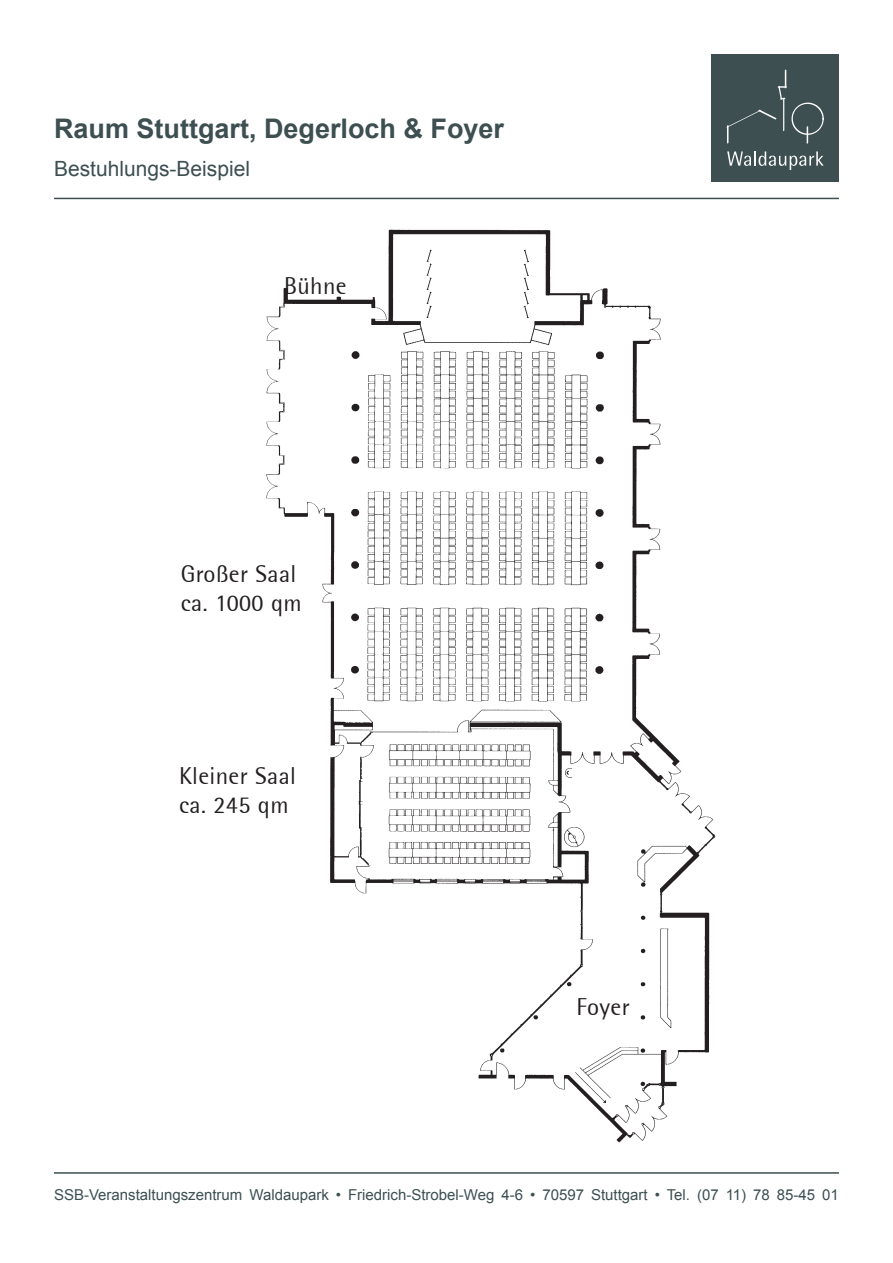
<style>
.page{position:relative;width:893px;height:1263px;background:#fff}
.page>*{position:absolute;margin:0;border:0;box-sizing:border-box;transform-origin:0 0}
.t1{font:700 27px "Arial";color:#3d4f51}
.t2{font:24px/28.8px "Agfa Rotis Semisans";letter-spacing:.015em;color:#231f20}
.t3{font:21px "Arial";color:#3d4f51}
.t4{font:15px "Arial";color:#3d4f51}
</style>
<div class="page">
<div style="left:711px;top:54px;width:128px;height:128px;background:#3d4f51"></div>
<svg style="left:727px;top:151px;width:97px;height:19px"></svg>
<svg style="left:726px;top:70px;width:98px;height:74px"></svg>
<hr style="left:54px;top:198px;width:785px;height:1px;background:#3d4f51">
<hr style="left:54px;top:1172px;width:785px;height:2px;background:#3d4f51">
<img style="left:266px;top:230px;width:450px;height:913px">
<p class="t1" style="left:54px;top:111px;width:452px">Raum Stuttgart, Degerloch &amp; Foyer</p>
<p class="t3" style="left:54px;top:155px;width:198px">Bestuhlungs-Beispiel</p>
<p class="t2" style="left:284px;top:271px;width:64px">Bühne</p>
<p class="t2" style="left:181px;top:559px;width:123px">Großer Saal ca. 1000 qm</p>
<p class="t2" style="left:179px;top:761px;width:118px">Kleiner Saal ca. 245 qm</p>
<p class="t2" style="left:577px;top:992px;width:55px">Foyer</p>
<p class="t4" style="left:54px;top:1184px;width:786px">SSB-Veranstaltungszentrum Waldaupark • Friedrich-Strobel-Weg 4-6 • 70597 Stuttgart • Tel. (07 11) 78 85-45 01</p>
</div>
